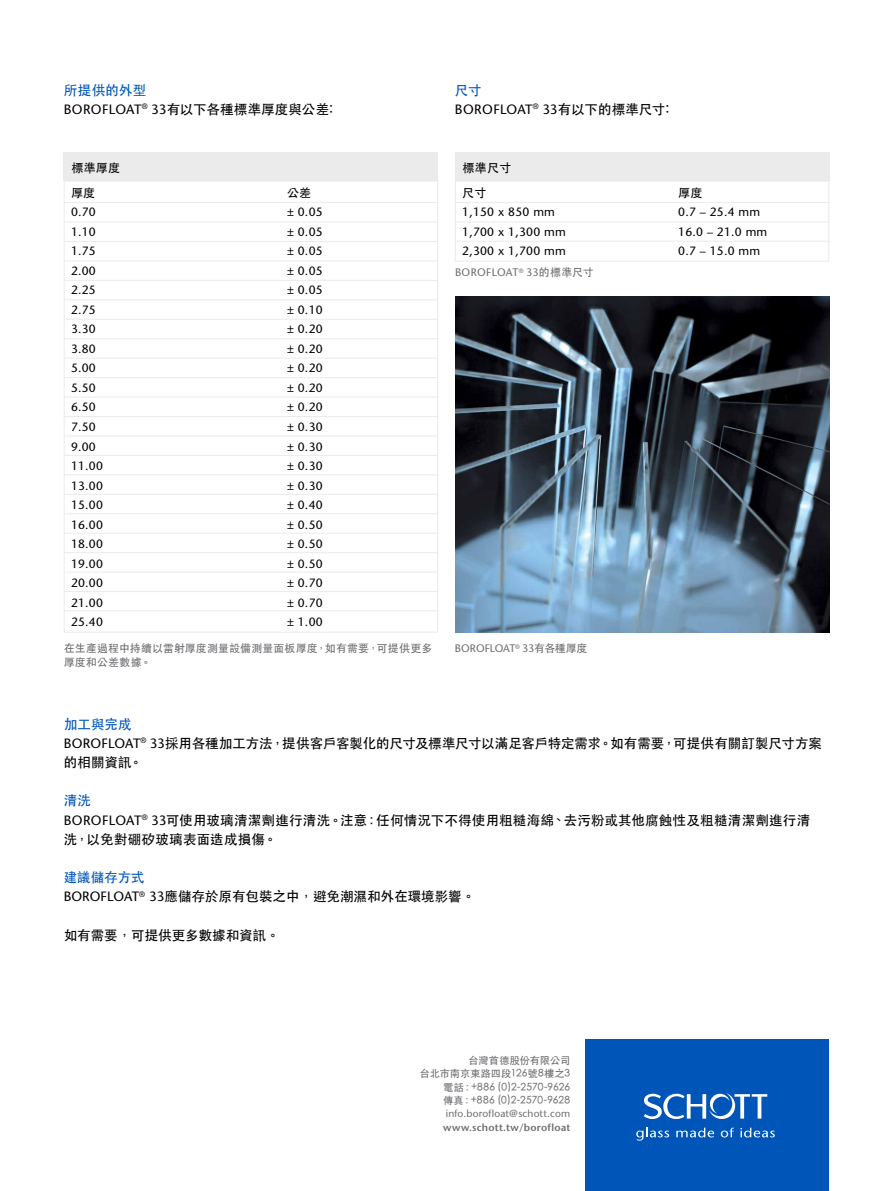
<style>
.page{position:relative;width:893px;height:1191px;background:#fff}
.page>*{position:absolute;margin:0;border:0;box-sizing:border-box;transform-origin:0 0}
.t1{font:500 13.5px/19.2px "ST Heiti TC";color:#000}
.t2{font:500 13.5px/19.2px "ST Heiti TC";letter-spacing:.02em;color:#000}
.t3{font:13.5px "Stone Sans";letter-spacing:.015em;color:#000}
.t4{font:500 13.5px "ST Heiti TC";color:#0055b8}
.t5{font:12px "Stone Sans";letter-spacing:.02em;color:#000}
.t6{font:500 12px/25.2px "ST Heiti TC";letter-spacing:.02em;color:#000}
.t7{font:500 10.8px/14.2px "ST Heiti TC";letter-spacing:.02em;color:#6d6e71}
.t8{font:10.8px "Stone Sans";letter-spacing:.025em;color:#6d6e71}
.t9{font:10.8px "Stone Sans";letter-spacing:.005em;color:#6d6e71}
.t10{font:500 10.2px/13.4px "ST Heiti TC";letter-spacing:.01em;color:#6d6e71;text-align:right}
.t11{font:10.2px "Stone Sans";letter-spacing:.015em;color:#6d6e71}
.t12{font:600 10.2px "Stone Sans";letter-spacing:.02em;color:#6d6e71}
.s1{color:#0055b8}
.s2{font-family:"Stone Sans";font-weight:400}
.s3{font-family:"ST Heiti TC";font-weight:500}
.s4{font-family:"Stone Sans Std"}
</style>
<div class="page">
<div style="left:585px;top:1039px;width:244px;height:152px;background:#0055b8"></div>
<svg style="left:644px;top:1093px;width:123px;height:26px"></svg>
<svg style="left:636px;top:1127px;width:33px;height:13px"></svg>
<svg style="left:676px;top:1127px;width:38px;height:10px"></svg>
<svg style="left:721px;top:1127px;width:13px;height:10px"></svg>
<svg style="left:740px;top:1127px;width:35px;height:10px"></svg>
<hr style="left:64px;top:202px;width:374px;height:1px;background:#ebebec">
<hr style="left:64px;top:222px;width:374px;height:1px;background:#ebebec">
<hr style="left:64px;top:416px;width:374px;height:1px;background:#ebebec">
<hr style="left:64px;top:241px;width:374px;height:1px;background:#ebebec">
<hr style="left:64px;top:435px;width:374px;height:1px;background:#ebebec">
<div style="left:64px;top:152px;width:374px;height:29px;background:#ebebec"></div>
<hr style="left:64px;top:260px;width:374px;height:1px;background:#ebebec">
<hr style="left:64px;top:455px;width:374px;height:1px;background:#ebebec">
<hr style="left:64px;top:280px;width:374px;height:1px;background:#ebebec">
<hr style="left:64px;top:474px;width:374px;height:1px;background:#ebebec">
<hr style="left:64px;top:299px;width:374px;height:1px;background:#ebebec">
<hr style="left:64px;top:494px;width:374px;height:1px;background:#ebebec">
<hr style="left:64px;top:319px;width:374px;height:1px;background:#ebebec">
<hr style="left:64px;top:513px;width:374px;height:1px;background:#ebebec">
<hr style="left:64px;top:338px;width:374px;height:1px;background:#ebebec">
<hr style="left:64px;top:533px;width:374px;height:1px;background:#ebebec">
<hr style="left:64px;top:358px;width:374px;height:1px;background:#ebebec">
<hr style="left:64px;top:552px;width:374px;height:1px;background:#ebebec">
<hr style="left:64px;top:377px;width:374px;height:1px;background:#ebebec">
<hr style="left:64px;top:572px;width:374px;height:1px;background:#ebebec">
<hr style="left:64px;top:397px;width:374px;height:1px;background:#ebebec">
<hr style="left:64px;top:591px;width:374px;height:1px;background:#ebebec">
<hr style="left:64px;top:610px;width:374px;height:1px;background:#ebebec">
<hr style="left:455px;top:202px;width:374px;height:1px;background:#ebebec">
<hr style="left:455px;top:222px;width:374px;height:1px;background:#ebebec">
<hr style="left:455px;top:241px;width:374px;height:1px;background:#ebebec">
<div style="left:455px;top:152px;width:374px;height:29px;background:#ebebec"></div>
<div style="left:455px;top:181px;width:374px;height:81px;border:1px solid #ebebec"></div>
<img style="left:455px;top:296px;width:374px;height:336px">
<p class="t1" style="left:64px;top:80px;width:271px"><span class="s1">所提供的外型<br></span><span class="s2">BOROFLOAT</span><sup>®</sup> <span class="s2">33</span>有以下各種標準厚度與公差:</p>
<p class="t4" style="left:455px;top:82px;width:28px">尺寸</p>
<p class="t3" style="left:455px;top:101px;width:216px">BOROFLOAT<sup>®</sup> 33<span class="s3">有以下的標準尺寸:</span></p>
<p class="t6" style="left:71px;top:154px;width:51px">標準厚度厚度</p>
<p class="t6" style="left:287px;top:180px;width:26px">公差</p>
<p class="t6" style="left:462px;top:154px;width:51px">標準尺寸尺寸</p>
<p class="t6" style="left:678px;top:180px;width:26px">厚度</p>
<p class="t5" style="left:71px;top:205px;width:26px">0.70</p>
<p class="t5" style="left:287px;top:205px;width:37px">± 0.05</p>
<p class="t5" style="left:71px;top:225px;width:26px">1.10</p>
<p class="t5" style="left:287px;top:225px;width:37px">± 0.05</p>
<p class="t5" style="left:71px;top:244px;width:26px">1.75</p>
<p class="t5" style="left:287px;top:244px;width:37px">± 0.05</p>
<p class="t5" style="left:71px;top:264px;width:26px">2.00</p>
<p class="t5" style="left:287px;top:264px;width:37px">± 0.05</p>
<p class="t5" style="left:71px;top:283px;width:26px">2.25</p>
<p class="t5" style="left:287px;top:283px;width:37px">± 0.05</p>
<p class="t5" style="left:71px;top:303px;width:26px">2.75</p>
<p class="t5" style="left:287px;top:303px;width:37px">± 0.10</p>
<p class="t5" style="left:71px;top:322px;width:26px">3.30</p>
<p class="t5" style="left:287px;top:322px;width:37px">± 0.20</p>
<p class="t5" style="left:71px;top:342px;width:26px">3.80</p>
<p class="t5" style="left:287px;top:342px;width:37px">± 0.20</p>
<p class="t5" style="left:71px;top:361px;width:26px">5.00</p>
<p class="t5" style="left:287px;top:361px;width:37px">± 0.20</p>
<p class="t5" style="left:71px;top:381px;width:26px">5.50</p>
<p class="t5" style="left:287px;top:381px;width:37px">± 0.20</p>
<p class="t5" style="left:71px;top:400px;width:26px">6.50</p>
<p class="t5" style="left:287px;top:400px;width:37px">± 0.20</p>
<p class="t5" style="left:71px;top:420px;width:26px">7.50</p>
<p class="t5" style="left:287px;top:420px;width:37px">± 0.30</p>
<p class="t5" style="left:71px;top:439px;width:26px">9.00</p>
<p class="t5" style="left:287px;top:439px;width:37px">± 0.30</p>
<p class="t5" style="left:71px;top:459px;width:33px">11.00</p>
<p class="t5" style="left:287px;top:459px;width:37px">± 0.30</p>
<p class="t5" style="left:71px;top:478px;width:33px">13.00</p>
<p class="t5" style="left:287px;top:478px;width:37px">± 0.30</p>
<p class="t5" style="left:71px;top:498px;width:33px">15.00</p>
<p class="t5" style="left:287px;top:498px;width:37px">± 0.40</p>
<p class="t5" style="left:71px;top:517px;width:33px">16.00</p>
<p class="t5" style="left:287px;top:517px;width:37px">± 0.50</p>
<p class="t5" style="left:71px;top:537px;width:33px">18.00</p>
<p class="t5" style="left:287px;top:537px;width:37px">± 0.50</p>
<p class="t5" style="left:71px;top:556px;width:33px">19.00</p>
<p class="t5" style="left:287px;top:556px;width:37px">± 0.50</p>
<p class="t5" style="left:71px;top:576px;width:33px">20.00</p>
<p class="t5" style="left:287px;top:576px;width:37px">± 0.70</p>
<p class="t5" style="left:71px;top:595px;width:33px">21.00</p>
<p class="t5" style="left:287px;top:595px;width:37px">± 0.70</p>
<p class="t5" style="left:71px;top:615px;width:33px">25.40</p>
<p class="t5" style="left:287px;top:615px;width:37px">± 1.00</p>
<p class="t7" style="left:64px;top:641px;width:370px">在生產過程中持續以雷射厚度測量設備測量面板厚度，如有需要，可提供更多厚度和公差數據。</p>
<p class="t5" style="left:462px;top:205px;width:94px">1,150 x 850 mm</p>
<p class="t5" style="left:678px;top:205px;width:83px">0.7 – 25.4 mm</p>
<p class="t5" style="left:462px;top:225px;width:105px">1,700 x 1,300 mm</p>
<p class="t5" style="left:678px;top:225px;width:91px">16.0 – 21.0 mm</p>
<p class="t5" style="left:462px;top:244px;width:105px">2,300 x 1,700 mm</p>
<p class="t5" style="left:678px;top:244px;width:83px">0.7 – 15.0 mm</p>
<p class="t8" style="left:455px;top:266px;width:140px">BOROFLOAT<sup>®</sup> 33<span class="s3">的標準尺寸</span></p>
<p class="t9" style="left:455px;top:642px;width:134px">BOROFLOAT<sup>®</sup> 33<span class="s3">有各種厚度</span></p>
<p class="t1" style="left:64px;top:713px;width:760px"><span class="s1">加工與完成<br></span><span class="s2">BOROFLOAT</span><sup>®</sup> <span class="s2">33</span>採用各種加工方法，提供客戶客製化的尺寸及標準尺寸以滿足客戶特定需求。如有需要，可提供有關訂製尺寸方案的相關資訊。</p>
<p class="t2" style="left:64px;top:790px;width:748px"><span class="s1">清洗<br></span><span class="s2">BOROFLOAT</span><sup>®</sup> <span class="s2">33</span>可使用玻璃清潔劑進行清洗。注意：任何情況下不得使用粗糙海綿、去污粉或其他腐蝕性及粗糙清潔劑進行清洗，以免對硼矽玻璃表面造成損傷。</p>
<p class="t1" style="left:64px;top:867px;width:413px"><span class="s1">建議儲存方式<br></span><span class="s4">BOROFLOAT</span><sup>®</sup> <span class="s4">33</span>應儲存於原有包裝之中，避免潮濕和外在環境影響。</p>
<p class="t1" style="left:64px;top:925px;width:217px">如有需要，可提供更多數據和資訊。</p>
<p class="t10" style="left:420px;top:1053px;width:152px">台灣首德股份有限公司<br>台北市南京東路四段126號8樓之3電話：+886 (0)2-2570-9626<br>傳真：+886 (0)2-2570-9628</p>
<p class="t11" style="left:446px;top:1107px;width:126px">info.borofloat@schott.com</p>
<p class="t12" style="left:443px;top:1121px;width:129px">www.schott.tw/borofloat</p>
</div>
